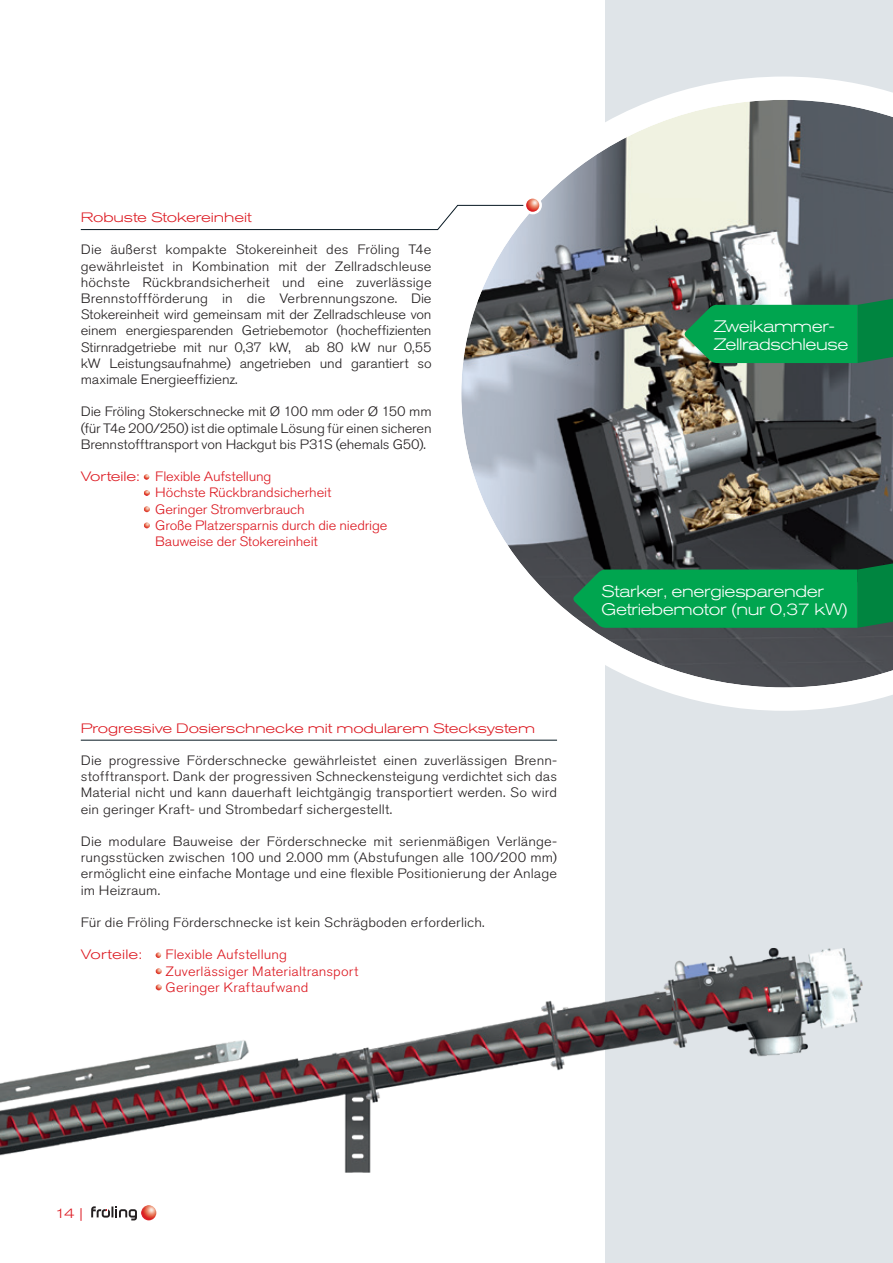
<style>
.page{position:relative;width:893px;height:1263px;background:#fff}
.page>*{position:absolute;margin:0;border:0;box-sizing:border-box;transform-origin:0 0}
.t1{font:300 expanded 16.5px "Akzidenz Grotesk BQ";letter-spacing:-.02em;color:#fff}
.t2{font:300 13.5px/16.2px "Akzidenz Grotesk BQ";letter-spacing:.005em;color:#231f20;text-align:justify;scale:1.08 1}
.t3{font:300 13.5px/16.2px "Akzidenz Grotesk BQ";letter-spacing:-.01em;color:#dc1820;scale:1.08 1}
.t4{font:300 expanded 13.5px "Akzidenz Grotesk BQ";letter-spacing:-.005em;color:#dc1820;scale:1.08 1}
.t5{font:300 13.5px "Akzidenz Grotesk BQ";letter-spacing:.01em;color:#dc1820;scale:1.08 1}
.t6{font:300 expanded 13.5px "Akzidenz Grotesk BQ";letter-spacing:.015em;color:#dc1820;scale:1.08 1}
.s1{font-stretch:expanded}
</style>
<div class="page">
<div style="left:605px;top:0;width:288px;height:1263px;background:#dfe4e8"></div>
<svg style="left:91px;top:1206px;width:46px;height:14px"></svg>
<img style="left:141px;top:1205px;width:15px;height:15px;border-radius:8px">
<svg style="left:426px;top:76px;width:466px;height:635px"></svg>
<svg style="left:144px;top:474px;width:5px;height:6px"></svg>
<svg style="left:144px;top:490px;width:6px;height:6px"></svg>
<svg style="left:144px;top:506px;width:6px;height:6px"></svg>
<svg style="left:144px;top:522px;width:6px;height:6px"></svg>
<img style="left:0;top:948px;width:863px;height:224px">
<svg style="left:156px;top:952px;width:5px;height:6px"></svg>
<svg style="left:156px;top:968px;width:6px;height:6px"></svg>
<svg style="left:156px;top:984px;width:6px;height:6px"></svg>
<hr style="left:81px;top:740px;width:476px;height:1px;background:#071822">
<svg style="left:683px;top:291px;width:209px;height:79px"></svg>
<svg style="left:572px;top:556px;width:320px;height:79px"></svg>
<svg style="left:524px;top:196px;width:18px;height:18px"></svg>
<svg style="left:80px;top:199px;width:459px;height:31px"></svg>
<p class="t4" style="left:81px;top:210px;width:160px">Robuste Stokereinheit</p>
<p class="t2" style="left:81px;top:242px;width:326px">Die äußerst kompakte Stokereinheit des Fröling T4e gewährleistet in Kombination mit der Zellradschleuse höchste Rückbrandsicherheit und eine zuverlässige Brennstoffförderung in die Verbrennungszone. Die Stokereinheit wird gemeinsam mit der Zellradschleuse von einem energiesparenden Getriebemotor (hocheffizienten Stirnradgetriebe mit nur 0,37 kW, ab 80 kW nur 0,55 kW Leistungsaufnahme) angetrieben und garantiert so maximale Energieeffizienz.</p>
<p class="t2" style="left:81px;top:404px;width:326px">Die Fröling Stokerschnecke mit Ø 100 mm oder Ø 150 mm (für T4e 200/250) ist die optimale Lösung für einen sicheren Brennstofftransport von Hackgut bis P31S (ehemals G50).</p>
<p class="t3" style="left:155px;top:469px;width:164px;text-indent:-74px"><span class="s1">Vorteile:</span> Flexible Aufstellung<br>Höchste Rückbrandsicherheit</p>
<p class="t3" style="left:155px;top:501px;width:140px">Geringer Stromverbrauch</p>
<p class="t3" style="left:155px;top:517px;width:216px">Große Platzersparnis durch die niedrige</p>
<p class="t3" style="left:155px;top:534px;width:152px">Bauweise der Stokereinheit</p>
<p class="t4" style="left:81px;top:720px;width:422px">Progressive Dosierschnecke mit modularem Stecksystem</p>
<p class="t2" style="left:81px;top:752px;width:442px">Die progressive Förderschnecke gewährleistet einen zuverlässigen Brenn&shy;stofftransport. Dank der progressiven Schneckensteigung verdichtet sich das Material nicht und kann dauerhaft leichtgängig transportiert werden. So wird ein geringer Kraft- und Strombedarf sichergestellt.</p>
<p class="t2" style="left:81px;top:833px;width:442px">Die modulare Bauweise der Förderschnecke mit serienmäßigen Verlänge&shy;rungsstücken zwischen 100 und 2.000 mm (Abstufungen alle 100/200 mm) ermöglicht eine einfache Montage und eine flexible Positionierung der Anlage im Heizraum.</p>
<p class="t2" style="left:81px;top:914px;width:376px">Für die Fröling Förderschnecke ist kein Schrägboden erforderlich.</p>
<p class="t6" style="left:81px;top:947px;width:58px">Vorteile:</p>
<p class="t5" style="left:165px;top:947px;width:114px">Flexible Aufstellung</p>
<p class="t5" style="left:166px;top:963px;width:180px">Zuverlässiger Materialtransport</p>
<p class="t5" style="left:166px;top:980px;width:134px">Geringer Kraftaufwand</p>
<p class="t1" style="left:714px;top:317px;width:122px">Zweikammer-</p>
<p class="t1" style="left:714px;top:335px;width:136px">Zellradschleuse</p>
<p class="t1" style="left:602px;top:581px;width:224px">Starker, energiesparender</p>
<p class="t1" style="left:602px;top:599px;width:248px">Getriebemotor (nur 0,37 kW)</p>
<p class="t4" style="left:55px;top:1206px;width:27px">14 |</p>
</div>
